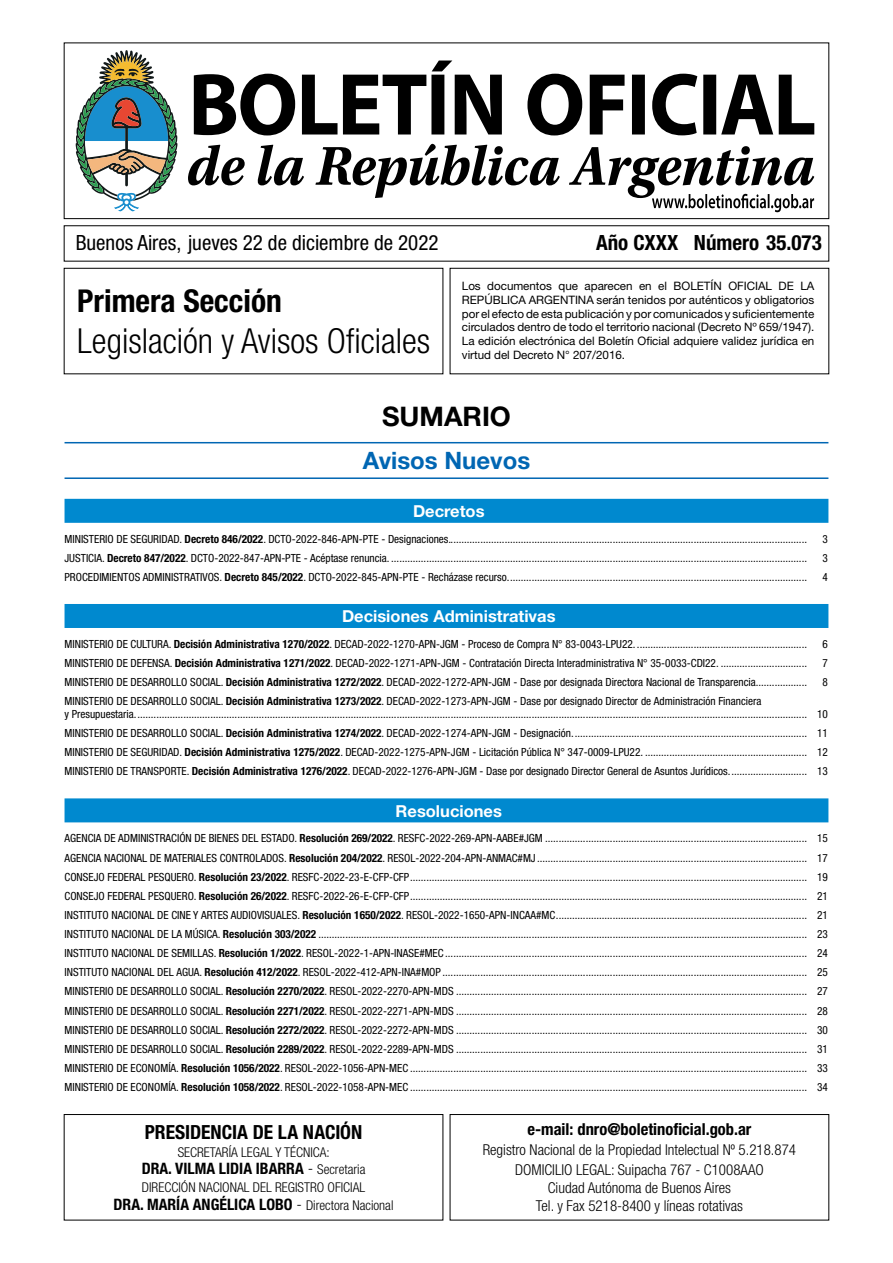
<style>
.page{position:relative;width:893px;height:1263px;background:#fff}
.page>*{position:absolute;margin:0;border:0;box-sizing:border-box;transform-origin:0 0}
.t1{font:300 condensed 34.5px "Helvetica Neue LT Std";color:#000}
.t2{font:700 condensed 31.5px "Helvetica Neue LT Std";color:#000}
.t3{font:700 27px "Helvetica Neue LT Std";color:#000}
.t4{font:700 24px "Helvetica Neue LT Std";color:#0066b3}
.t5{font:condensed 21px "Helvetica Neue LT Std";color:#000}
.t6{font:700 condensed 21px "Helvetica Neue LT Std";color:#000}
.t7{font:700 condensed 19.5px "Helvetica Neue LT Std";color:#000}
.t8{font:700 16.5px "Helvetica Neue LT Std";color:#fff}
.t9{font:700 condensed 16.5px "Helvetica Neue LT Std";color:#000}
.t10{font:700 condensed 15.75px "Helvetica Neue LT Std";color:#000}
.t11{font:300 condensed 15px/20.1px "Helvetica Neue LT Std";color:#000;text-align:center}
.t12{font:300 condensed 13.5px "Helvetica Neue LT Std";color:#000}
.t13{font:11.7px/13.8px "Helvetica Neue LT Std";letter-spacing:-.005em;color:#000;text-align:justify}
.t14{font:condensed 11.25px/19.2px "Helvetica Neue LT Std";color:#000;text-align:justify}
.s1{font-weight:700}
.s2{font-weight:300;font-size:16.5px}
.s3{font-weight:300;font-size:13.5px}
</style>
<div class="page">
<div style="left:64px;top:268px;width:379px;height:106px;border:1px solid #000"></div>
<div style="left:450px;top:268px;width:379px;height:106px;border:1px solid #000"></div>
<div style="left:64px;top:43px;width:765px;height:176px;border:1px solid #000"></div>
<svg style="left:194px;top:61px;width:620px;height:74px"></svg>
<svg style="left:188px;top:144px;width:626px;height:68px"></svg>
<svg style="left:76px;top:50px;width:101px;height:161px"></svg>
<div style="left:64px;top:1114px;width:379px;height:106px;border:1px solid #000"></div>
<div style="left:450px;top:1114px;width:379px;height:106px;border:1px solid #000"></div>
<hr style="left:65px;top:442px;width:763px;height:1px;background:#0066b3">
<hr style="left:65px;top:477px;width:763px;height:2px;background:#0066b3">
<div style="left:65px;top:499px;width:763px;height:24px;background:#0089cf"></div>
<div style="left:65px;top:604px;width:763px;height:24px;background:#0089cf"></div>
<div style="left:65px;top:798px;width:763px;height:24px;background:#0089cf"></div>
<h3 class="t5" style="left:76px;top:230px;width:364px">Buenos Aires, jueves 22 de diciembre de 2022</h3>
<h3 class="t6" style="left:596px;top:230px;width:227px">Año CXXX Número 35.073</h3>
<h2 class="t2" style="left:77px;top:282px;width:206px">Primera Sección</h2>
<h1 class="t1" style="left:77px;top:321px;width:354px">Legislación y Avisos Oficiales</h1>
<p class="t13" style="left:462px;top:279px;width:354px">Los documentos que aparecen en el BOLETÍN OFICIAL DE LA REPÚBLICA ARGENTINA serán tenidos por auténticos y obligatorios por el efecto de esta publicación y por comunicados y suficientemente circulados dentro de todo el territorio nacional (Decreto Nº 659/1947).<br>La edición electrónica del Boletín Oficial adquiere validez jurídica en virtud del Decreto N° 207/2016.</p>
<h3 class="t3" style="left:382px;top:400px;width:130px">SUMARIO</h3>
<h3 class="t4" style="left:363px;top:446px;width:169px">Avisos Nuevos</h3>
<h3 class="t8" style="left:413px;top:501px;width:73px">Decretos</h3>
<p class="t14" style="left:65px;top:529px;width:744px">MINISTERIO DE SEGURIDAD. <span class="s1">Decreto 846/2022</span>. DCTO-2022-846-APN-PTE - Designaciones.....................................................................................................................................</p>
<p class="t14" style="left:822px;top:529px;width:7px">3</p>
<p class="t14" style="left:65px;top:548px;width:744px">JUSTICIA. <span class="s1">Decreto 847/2022</span>. DCTO-2022-847-APN-PTE - Acéptase renuncia. ..........................................................................................................................................................</p>
<p class="t14" style="left:822px;top:548px;width:7px">3</p>
<p class="t14" style="left:65px;top:567px;width:744px">PROCEDIMIENTOS ADMINISTRATIVOS. <span class="s1">Decreto 845/2022</span>. DCTO-2022-845-APN-PTE - Recházase recurso...............................................................................................................</p>
<p class="t14" style="left:822px;top:567px;width:7px">4</p>
<h3 class="t8" style="left:342px;top:606px;width:215px">Decisiones Administrativas</h3>
<p class="t14" style="left:65px;top:634px;width:744px">MINISTERIO DE CULTURA. <span class="s1">Decisión Administrativa 1270/2022</span>. DECAD-2022-1270-APN-JGM - Proceso de Compra N° 83-0043-LPU22. ...............................................................</p>
<p class="t14" style="left:822px;top:634px;width:7px">6</p>
<p class="t14" style="left:65px;top:653px;width:744px">MINISTERIO DE DEFENSA. <span class="s1">Decisión Administrativa 1271/2022</span>. DECAD-2022-1271-APN-JGM - Contratación Directa Interadministrativa N° 35-0033-CDI22. ................................</p>
<p class="t14" style="left:822px;top:653px;width:7px">7</p>
<p class="t14" style="left:65px;top:672px;width:744px">MINISTERIO DE DESARROLLO SOCIAL. <span class="s1">Decisión Administrativa 1272/2022</span>. DECAD-2022-1272-APN-JGM - Dase por designada Directora Nacional de Transparencia...................</p>
<p class="t14" style="left:822px;top:672px;width:7px">8</p>
<p class="t14" style="left:65px;top:695px;width:765px;line-height:12.8px">MINISTERIO DE DESARROLLO SOCIAL. <span class="s1">Decisión Administrativa 1273/2022</span>. DECAD-2022-1273-APN-JGM - Dase por designado Director de Administración Financiera<br>y Presupuestaria......................................................................................................................................................................................................................................................... 10</p>
<p class="t14" style="left:65px;top:723px;width:765px">MINISTERIO DE DESARROLLO SOCIAL. <span class="s1">Decisión Administrativa 1274/2022</span>. DECAD-2022-1274-APN-JGM - Designación....................................................................................... 11<br>MINISTERIO DE SEGURIDAD. <span class="s1">Decisión Administrativa 1275/2022</span>. DECAD-2022-1275-APN-JGM - Licitación Pública N° 347-0009-LPU22. ............................................................ 12<br>MINISTERIO DE TRANSPORTE. <span class="s1">Decisión Administrativa 1276/2022</span>. DECAD-2022-1276-APN-JGM - Dase por designado Director General de Asuntos Jurídicos............................. 13</p>
<h3 class="t8" style="left:396px;top:801px;width:108px">Resoluciones</h3>
<p class="t14" style="left:65px;top:829px;width:765px">AGENCIA DE ADMINISTRACIÓN DE BIENES DEL ESTADO. <span class="s1">Resolución 269/2022</span>. RESFC-2022-269-APN-AABE#JGM ................................................................................................. 15<br>AGENCIA NACIONAL DE MATERIALES CONTROLADOS. <span class="s1">Resolución 204/2022</span>. RESOL-2022-204-APN-ANMAC#MJ .................................................................................................... 17<br>CONSEJO FEDERAL PESQUERO. <span class="s1">Resolución 23/2022</span>. RESFC-2022-23-E-CFP-CFP................................................................................................................................................... 19<br>CONSEJO FEDERAL PESQUERO. <span class="s1">Resolución 26/2022</span>. RESFC-2022-26-E-CFP-CFP................................................................................................................................................... 21<br>INSTITUTO NACIONAL DE CINE Y ARTES AUDIOVISUALES. <span class="s1">Resolución 1650/2022</span>. RESOL-2022-1650-APN-INCAA#MC............................................................................................. 21<br>INSTITUTO NACIONAL DE LA MÚSICA. <span class="s1">Resolución 303/2022</span> ..................................................................................................................................................................................... 23<br>INSTITUTO NACIONAL DE SEMILLAS. <span class="s1">Resolución 1/2022</span>. RESOL-2022-1-APN-INASE#MEC ...................................................................................................................................... 24<br>INSTITUTO NACIONAL DEL AGUA. <span class="s1">Resolución 412/2022</span>. RESOL-2022-412-APN-INA#MOP ....................................................................................................................................... 25<br>MINISTERIO DE DESARROLLO SOCIAL. <span class="s1">Resolución 2270/2022</span>. RESOL-2022-2270-APN-MDS .................................................................................................................................. 27<br>MINISTERIO DE DESARROLLO SOCIAL. <span class="s1">Resolución 2271/2022</span>. RESOL-2022-2271-APN-MDS .................................................................................................................................. 28<br>MINISTERIO DE DESARROLLO SOCIAL. <span class="s1">Resolución 2272/2022</span>. RESOL-2022-2272-APN-MDS .................................................................................................................................. 30<br>MINISTERIO DE DESARROLLO SOCIAL. <span class="s1">Resolución 2289/2022</span>. RESOL-2022-2289-APN-MDS .................................................................................................................................. 31<br>MINISTERIO DE ECONOMÍA. <span class="s1">Resolución 1056/2022</span>. RESOL-2022-1056-APN-MEC ................................................................................................................................................... 33<br>MINISTERIO DE ECONOMÍA. <span class="s1">Resolución 1058/2022</span>. RESOL-2022-1058-APN-MEC ................................................................................................................................................... 34</p>
<h3 class="t7" style="left:145px;top:1120px;width:219px">PRESIDENCIA DE LA NACIÓN</h3>
<p class="t12" style="left:178px;top:1144px;width:154px">SECRETARÍA LEGAL Y TÉCNICA:</p>
<h3 class="t10" style="left:142px;top:1159px;width:225px">DRA. VILMA LIDIA IBARRA <span class="s2">-</span> <span class="s3">Secretaria</span></h3>
<p class="t12" style="left:142px;top:1180px;width:225px">DIRECCIÓN NACIONAL DEL REGISTRO OFICIAL</p>
<h3 class="t10" style="left:114px;top:1194px;width:281px">DRA. MARÍA ANGÉLICA LOBO <span class="s2">-</span> <span class="s3">Directora Nacional</span></h3>
<h3 class="t9" style="left:527px;top:1119px;width:226px">e-mail: dnro@boletinoficial.gob.ar</h3>
<h3 class="t11" style="left:483px;top:1140px;width:315px">Registro Nacional de la Propiedad Intelectual Nº 5.218.874<br>DOMICILIO LEGAL: Suipacha 767 - C1008AAO</h3>
<h3 class="t11" style="left:536px;top:1179px;width:208px;line-height:18px">Ciudad Autónoma de Buenos Aires<br>Tel. y Fax 5218-8400 y líneas rotativas</h3>
</div>
